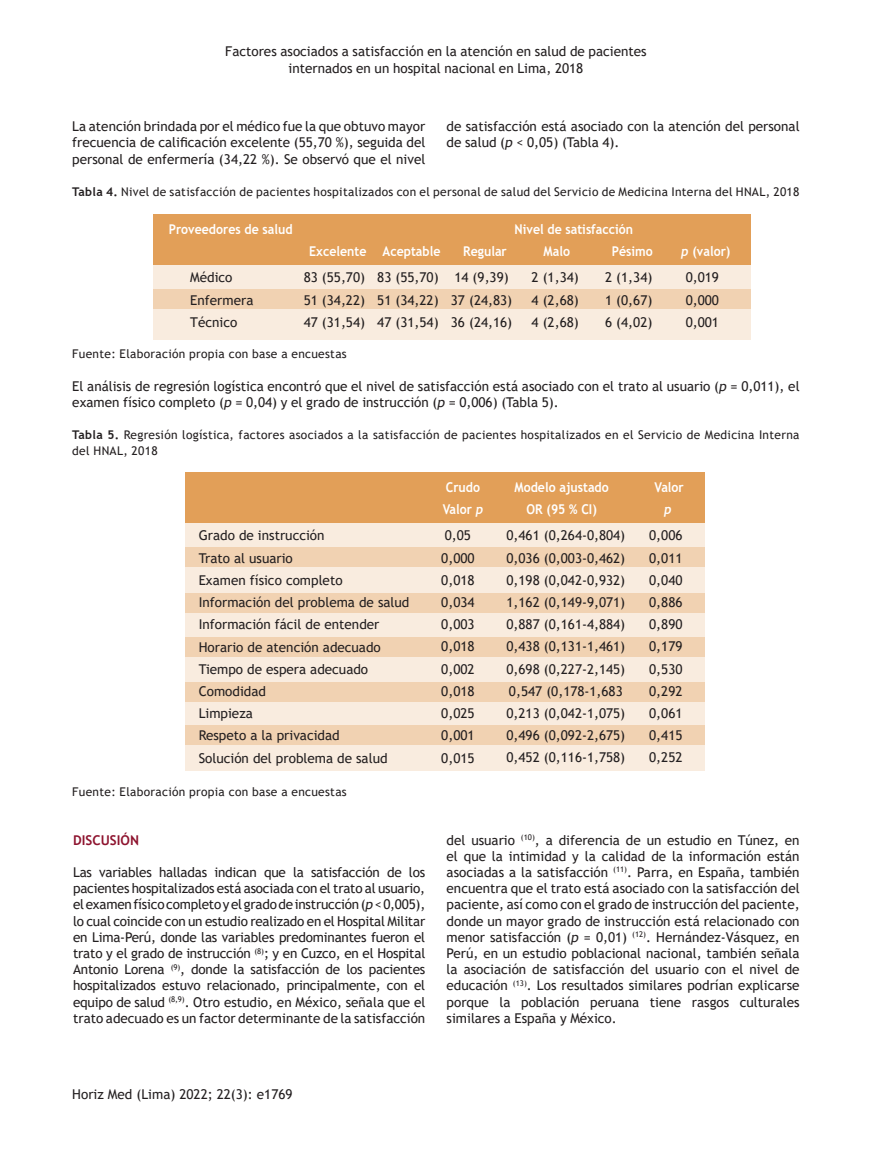
<style>
.page{position:relative;width:872px;height:1149px;background:#fff}
.page>*{position:absolute;margin:0;border:0;box-sizing:border-box;transform-origin:0 0}
.TEXTO_PRINCIPAL_HORI{font:13.5px/22.2px "Trebuchet MS";color:#231f20;text-align:justify}
.t1{font:700 13.5px/22px "Trebuchet MS";color:#fff;text-align:center;scale:.91 1}
.ENCABEZADO_AUTOR{font:13.5px/16.2px "Trebuchet MS";color:#231f20;text-align:center}
.SUBTITULO_MAYUSCULAS{font:700 13.5px "Trebuchet MS";color:#8e142f}
.LEYENDAS_cuadros{font:12px/16.2px "Trebuchet MS";letter-spacing:.025em;color:#231f20}
.s1{font-style:italic}
.s2{font-weight:700}
.s3{font-family:"Trebuchet";font-style:italic}
</style>
<div class="page">
<div style="left:153px;top:214px;width:598px;height:126px;background:#f9ecdf"></div>
<div style="left:153px;top:289px;width:598px;height:19px;background:#f1d2b2"></div>
<div style="left:153px;top:214px;width:598px;height:50px;background:#e29f58"></div>
<div style="left:185px;top:472px;width:519px;height:297px;background:#f9ecdf"></div>
<div style="left:185px;top:547px;width:519px;height:19px;background:#f1d2b2"></div>
<div style="left:185px;top:592px;width:519px;height:20px;background:#f1d2b2"></div>
<div style="left:185px;top:637px;width:519px;height:19px;background:#f1d2b2"></div>
<div style="left:185px;top:682px;width:519px;height:19px;background:#f1d2b2"></div>
<div style="left:185px;top:724px;width:519px;height:20px;background:#f1d2b2"></div>
<div style="left:185px;top:472px;width:519px;height:50px;background:#e29f58"></div>
<p class="ENCABEZADO_AUTOR" style="left:225px;top:43px;width:423px">Factores asociados a satisfacción en la atención en salud de pacientes internados en un hospital nacional en Lima, 2018</p>
<p class="TEXTO_PRINCIPAL_HORI" style="left:72px;top:118px;width:354px;line-height:16.2px">La atención brindada por el médico fue la que obtuvo mayor frecuencia de calificación excelente (55,70 %), seguida del personal de enfermería (34,22 %). Se observó que el nivel</p>
<p class="TEXTO_PRINCIPAL_HORI" style="left:446px;top:118px;width:354px;line-height:16.2px">de satisfacción está asociado con la atención del personal de salud (<span class="s1">p</span> &lt; 0,05) (Tabla 4).</p>
<p class="LEYENDAS_cuadros" style="left:72px;top:183px;width:728px"><span class="s2">Tabla 4.</span> Nivel de satisfacción de pacientes hospitalizados con el personal de salud del Servicio de Medicina Interna del HNAL, 2018</p>
<p class="t1" style="left:169px;top:218px;width:138px">Proveedores de salud</p>
<p class="t1" style="left:514px;top:218px;width:132px">Nivel de satisfacción</p>
<p class="t1" style="left:309px;top:240px;width:64px">Excelente</p>
<p class="TEXTO_PRINCIPAL_HORI" style="left:377px;top:266px;width:63px">83 (55,70)<br>51 (34,22)<br>47 (31,54)</p>
<p class="t1" style="left:382px;top:240px;width:65px">Aceptable</p>
<p class="t1" style="left:463px;top:240px;width:49px">Regular</p>
<p class="t1" style="left:543px;top:240px;width:31px">Malo</p>
<p class="t1" style="left:612px;top:240px;width:46px">Pésimo</p>
<p class="TEXTO_PRINCIPAL_HORI" style="left:190px;top:266px;width:65px;text-align:left">Médico<br>Enfermera<br>Técnico</p>
<p class="TEXTO_PRINCIPAL_HORI" style="left:304px;top:266px;width:63px">83 (55,70)<br>51 (34,22)<br>47 (31,54)</p>
<p class="TEXTO_PRINCIPAL_HORI" style="left:451px;top:266px;width:63px;text-align:left">14 (9,39)<br>37 (24,83)<br>36 (24,16)</p>
<p class="TEXTO_PRINCIPAL_HORI" style="left:531px;top:266px;width:49px">2 (1,34)<br>4 (2,68)<br>4 (2,68)</p>
<p class="TEXTO_PRINCIPAL_HORI" style="left:605px;top:266px;width:49px">2 (1,34)<br>1 (0,67)<br>6 (4,02)</p>
<p class="t1" style="left:681px;top:240px;width:56px"><span class="s3">p</span> (valor)</p>
<p class="TEXTO_PRINCIPAL_HORI" style="left:685px;top:266px;width:35px">0,019<br>0,000<br>0,001</p>
<p class="LEYENDAS_cuadros" style="left:72px;top:345px;width:276px">Fuente: Elaboración propia con base a encuestas</p>
<p class="TEXTO_PRINCIPAL_HORI" style="left:72px;top:377px;width:729px;line-height:16.2px">El análisis de regresión logística encontró que el nivel de satisfacción está asociado con el trato al usuario (<span class="s1">p</span> = 0,011), el examen físico completo (<span class="s1">p</span> = 0,04) y el grado de instrucción (<span class="s1">p</span> = 0,006) (Tabla 5).</p>
<p class="LEYENDAS_cuadros" style="left:72px;top:426px;width:728px"><span class="s2">Tabla 5.</span> Regresión logística, factores asociados a la satisfacción de pacientes hospitalizados en el Servicio de Medicina Interna del HNAL, 2018</p>
<p class="t1" style="left:446px;top:476px;width:39px">Crudo</p>
<p class="t1" style="left:514px;top:476px;width:105px">Modelo ajustado</p>
<p class="t1" style="left:443px;top:498px;width:46px">Valor <span class="s3">p</span></p>
<p class="t1" style="left:526px;top:498px;width:79px">OR (95 % CI)</p>
<p class="t1" style="left:654px;top:476px;width:34px">Valor <span class="s3">p</span></p>
<p class="TEXTO_PRINCIPAL_HORI" style="left:199px;top:524px;width:212px;text-align:left">Grado de instrucción<br>Trato al usuario<br>Examen físico completo<br>Información del problema de salud<br>Información fácil de entender<br>Horario de atención adecuado<br>Tiempo de espera adecuado<br>Comodidad<br>Limpieza<br>Respeto a la privacidad<br>Solución del problema de salud</p>
<p class="TEXTO_PRINCIPAL_HORI" style="left:441px;top:524px;width:35px;text-align:left">0,05<br>0,000<br>0,018<br>0,034<br>0,003<br>0,018<br>0,002<br>0,018<br>0,025<br>0,001<br>0,015</p>
<p class="TEXTO_PRINCIPAL_HORI" style="left:649px;top:524px;width:35px">0,006<br>0,011<br>0,040<br>0,886<br>0,890<br>0,179<br>0,530<br>0,292<br>0,061<br>0,415<br>0,252</p>
<p class="TEXTO_PRINCIPAL_HORI" style="left:506px;top:524px;width:120px;text-align:left">0,461 (0,264-0,804)<br>0,036 (0,003-0,462)<br>0,198 (0,042-0,932)<br>1,162 (0,149-9,071)<br>0,887 (0,161-4,884)<br>0,438 (0,131-1,461)<br>0,698 (0,227-2,145)<br>0,547 (0,178-1,683<br>0,213 (0,042-1,075)<br>0,496 (0,092-2,675)<br>0,452 (0,116-1,758)</p>
<p class="LEYENDAS_cuadros" style="left:72px;top:783px;width:276px">Fuente: Elaboración propia con base a encuestas</p>
<p class="SUBTITULO_MAYUSCULAS" style="left:73px;top:831px;width:67px">DISCUSIÓN</p>
<p class="TEXTO_PRINCIPAL_HORI" style="left:73px;top:863px;width:354px;line-height:16.2px">Las variables halladas indican que la satisfacción de los pacientes hospitalizados está asociada con el trato al usuario, el examen físico completo y el grado de instrucción (<span class="s1">p</span> &lt; 0,005), lo cual coincide con un estudio realizado en el Hospital Militar en Lima-Perú, donde las variables predominantes fueron el trato y el grado de instrucción <sup>(8)</sup>; y en Cuzco, en el Hospital Antonio Lorena <sup>(9)</sup>, donde la satisfacción de los pacientes hospitalizados estuvo relacionado, principalmente, con el equipo de salud <sup>(8,9)</sup>. Otro estudio, en México, señala que el trato adecuado es un factor determinante de la satisfacción</p>
<p class="TEXTO_PRINCIPAL_HORI" style="left:446px;top:831px;width:354px;line-height:16.2px">del usuario <sup>(10)</sup>, a diferencia de un estudio en Túnez, en el que la intimidad y la calidad de la información están asociadas a la satisfacción <sup>(11)</sup>. Parra, en España, también encuentra que el trato está asociado con la satisfacción del paciente, así como con el grado de instrucción del paciente, donde un mayor grado de instrucción está relacionado con menor satisfacción (<span class="s1">p</span> = 0,01) <sup>(12)</sup>. Hernández-Vásquez, en Perú, en un estudio poblacional nacional, también señala la asociación de satisfacción del usuario con el nivel de educación <sup>(13)</sup>. Los resultados similares podrían explicarse porque la población peruana tiene rasgos culturales similares a España y México.</p>
<p class="TEXTO_PRINCIPAL_HORI" style="left:72px;top:1082px;width:222px">Horiz Med (Lima) 2022; 22(3): e1769</p>
</div>
